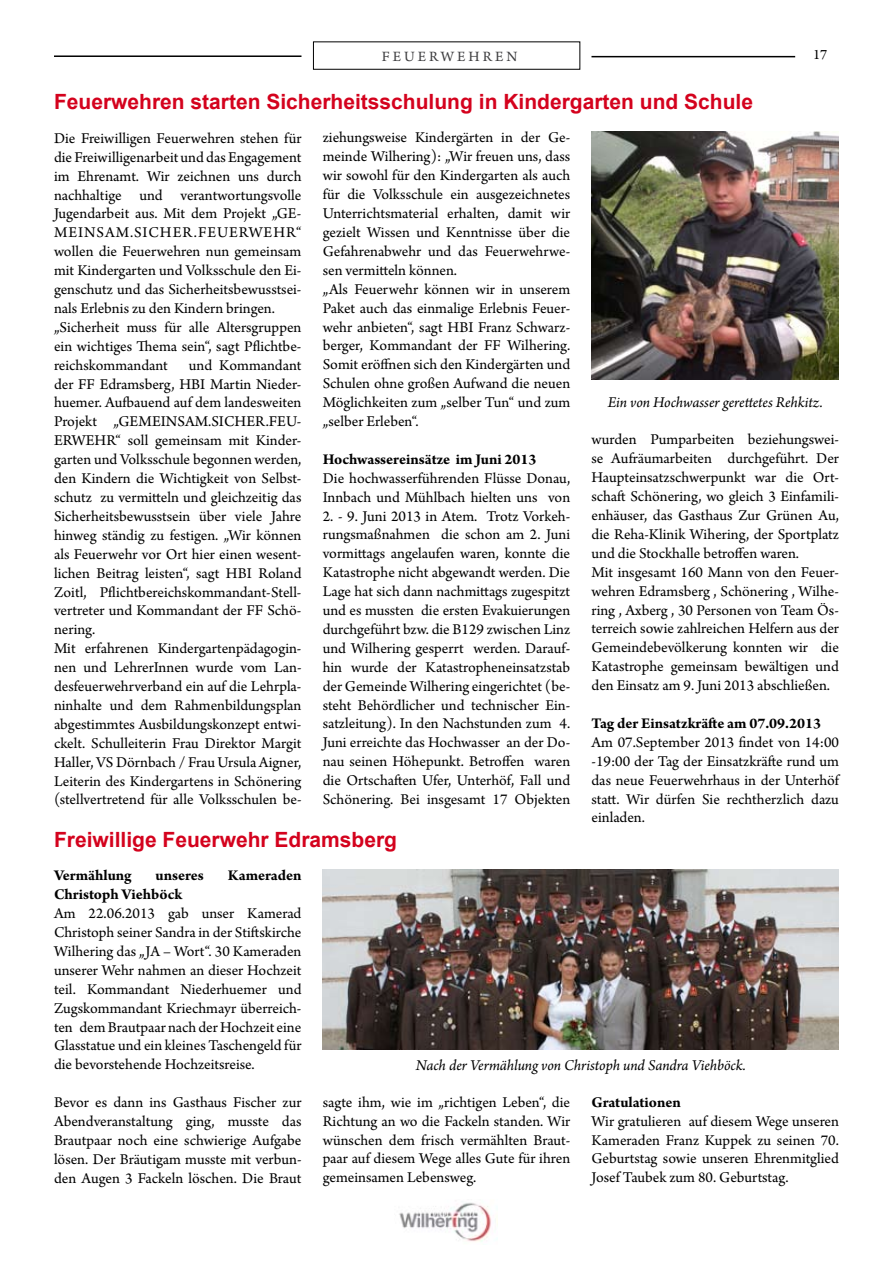
<style>
.page{position:relative;width:893px;height:1263px;background:#fff}
.page>*{position:absolute;margin:0;border:0;box-sizing:border-box;transform-origin:0 0}
.t1{font:700 21px "Arial";color:#d4021d}
.t2{font:15.75px/18.9px "Arno Pro";color:#000;text-align:justify}
.t3{font:700 15.75px "Arno Pro";color:#000}
.t4{font:italic 15.75px "Arno Pro";letter-spacing:-.005em;color:#000}
.t5{font:15px "Arno Pro";letter-spacing:.2em;color:#3e3e40}
.t6{font:15px "Arno Pro";color:#000}
</style>
<div class="page">
<img style="left:399px;top:1202px;width:92px;height:40px">
<hr style="left:591px;top:56px;width:204px;height:1px;background:#000">
<hr style="left:54px;top:55px;width:247px;height:2px;background:#000">
<img style="left:591px;top:132px;width:248px;height:247px">
<img style="left:323px;top:870px;width:516px;height:179px">
<p class="t5" style="left:382px;top:48px;width:137px">FEUERWEHREN</p>
<p class="t6" style="left:813px;top:46px;width:16px">17</p>
<h1 class="t1" style="left:54px;top:87px;width:701px">Feuerwehren starten Sicherheitsschulung in Kindergarten und Schule</h1>
<p class="t2" style="left:54px;top:129px;width:249px;text-align:left">Die Freiwilligen Feuerwehren stehen für die Freiwilligenarbeit und das Engagement im Ehrenamt. Wir zeichnen uns durch nachhaltige und verantwortungsvolle Jugendarbeit aus. Mit dem Projekt „GE-MEINSAM.SICHER.FEUERWEHR“ wollen die Feuerwehren nun gemeinsam mit Kindergarten und Volksschule den Ei&shy;genschutz und das Sicherheitsbewusstsei&shy;nals Erlebnis zu den Kindern bringen. „Sicherheit muss für alle Altersgruppen ein wichtiges Thema sein“, sagt Pflichtbe&shy;reichskommandant</p>
<p class="t2" style="left:54px;top:356px;width:249px;text-align:left;text-indent:135px">und Kommandant der FF Edramsberg, HBI Martin Nieder&shy;huemer. Aufbauend auf dem landesweiten Projekt „GEMEINSAM.SICHER.FEU-ERWEHR“ soll gemeinsam mit Kinder&shy;garten und Volksschule begonnen werden, den Kindern die Wichtigkeit von Selbst&shy;schutz zu vermitteln und gleichzeitig das Sicherheitsbewusstsein über viele Jahre hinweg ständig zu festigen. „Wir können als Feuerwehr vor Ort hier einen wesent&shy;lichen Beitrag leisten“, sagt HBI Roland Zoitl, Pflichtbereichskommandant-Stell&shy;vertreter und Kommandant der FF Schö&shy;nering.<br>Mit erfahrenen Kindergartenpädagogin&shy;nen und LehrerInnen wurde vom Lan&shy;desfeuerwehrverband ein auf die Lehrpla&shy;ninhalte und dem Rahmenbildungsplan abgestimmtes Ausbildungskonzept entwi&shy;ckelt. Schulleiterin Frau Direktor Margit Haller, VS Dörnbach / Frau Ursula Aigner, Leiterin des Kindergartens in Schönering (stellvertretend für alle Volksschulen be-</p>
<p class="t2" style="left:323px;top:129px;width:249px;text-align:left">ziehungsweise Kindergärten in der Ge&shy;meinde Wilhering): „Wir freuen uns, dass wir sowohl für den Kindergarten als auch für die Volksschule ein ausgezeichnetes Unterrichtsmaterial erhalten, damit wir gezielt Wissen und Kenntnisse über die Gefahrenabwehr und das Feuerwehrwe&shy;sen vermitteln können.<br>„Als Feuerwehr können wir in unserem Paket auch das einmalige Erlebnis Feuer&shy;wehr anbieten“, sagt HBI Franz Schwarz&shy;berger, Kommandant der FF Wilhering.<br>Somit eröffnen sich den Kindergärten und Schulen ohne großen Aufwand die neuen Möglichkeiten zum „selber Tun“ und zum „selber Erleben“.</p>
<p class="t3" style="left:323px;top:450px;width:215px">Hochwassereinsätze im Juni 2013</p>
<p class="t2" style="left:323px;top:469px;width:249px">Die hochwasserführenden Flüsse Donau,<br>Innbach und Mühlbach hielten uns von</p>
<p class="t2" style="left:323px;top:507px;width:249px">2. - 9. Juni 2013 in Atem. Trotz Vorkeh&shy;rungsmaßnahmen die schon am 2. Juni vormittags angelaufen waren, konnte die Katastrophe nicht abgewandt werden. Die Lage hat sich dann nachmittags zugespitzt und es mussten die ersten Evakuierungen durchgeführt bzw. die B129 zwischen Linz und Wilhering gesperrt werden. Darauf&shy;hin wurde der Katastropheneinsatzstab der Gemeinde Wilhering eingerichtet (be&shy;steht Behördlicher und technischer Ein&shy;satzleitung). In den Nachstunden zum 4.<br>Juni erreichte das Hochwasser an der Do&shy;nau seinen Höhepunkt. Betroffen waren die Ortschaften Ufer, Unterhöf, Fall und Schönering. Bei insgesamt 17 Objekten</p>
<h1 class="t1" style="left:54px;top:826px;width:345px">Freiwillige Feuerwehr Edramsberg</h1>
<p class="t4" style="left:608px;top:393px;width:216px">Ein von Hochwasser gerettetes Rehkitz.</p>
<p class="t2" style="left:591px;top:431px;width:249px;text-align:left">wurden Pumparbeiten beziehungswei&shy;se Aufräumarbeiten durchgeführt. Der Haupteinsatzschwerpunkt war die Ort&shy;schaft Schönering, wo gleich 3 Einfamili&shy;enhäuser, das Gasthaus Zur Grünen Au, die Reha-Klinik Wihering, der Sportplatz und die Stockhalle betroffen waren.<br>Mit insgesamt 160 Mann von den Feuer&shy;wehren Edramsberg , Schönering , Wilhe&shy;ring , Axberg , 30 Personen von Team Ös&shy;terreich sowie zahlreichen Helfern aus der Gemeindebevölkerung konnten wir die Katastrophe gemeinsam bewältigen und den Einsatz am 9. Juni 2013 abschließen.</p>
<p class="t3" style="left:591px;top:714px;width:231px">Tag der Einsatzkräfte am 07.09.2013</p>
<p class="t2" style="left:591px;top:733px;width:249px">Am 07.September 2013 findet von 14:00 -19:00 der Tag der Einsatzkräfte rund um das neue Feuerwehrhaus in der Unterhöf statt. Wir dürfen Sie rechtherzlich dazu einladen.</p>
<p class="t3" style="left:54px;top:866px;width:79px">Vermählung</p>
<p class="t3" style="left:156px;top:866px;width:50px">unseres</p>
<p class="t3" style="left:228px;top:866px;width:75px">Kameraden</p>
<p class="t3" style="left:54px;top:885px;width:130px">Christoph Viehböck</p>
<p class="t2" style="left:54px;top:905px;width:249px">Am 22.06.2013 gab unser Kamerad Christoph seiner Sandra in der Stiftskirche Wilhering das „JA – Wort“. 30 Kameraden unserer Wehr nahmen an dieser Hochzeit teil. Kommandant Niederhuemer und Zugskommandant Kriechmayr überreich&shy;ten dem Brautpaar nach der Hochzeit eine Glasstatue und ein kleines Taschengeld für die bevorstehende Hochzeitsreise.</p>
<p class="t2" style="left:54px;top:1094px;width:249px">Bevor es dann ins Gasthaus Fischer zur Abendveranstaltung ging, musste das Brautpaar noch eine schwierige Aufgabe lösen. Der Bräutigam musste mit verbun&shy;den Augen 3 Fackeln löschen. Die Braut</p>
<p class="t4" style="left:416px;top:1056px;width:331px">Nach der Vermählung von Christoph und Sandra Viehböck.</p>
<p class="t2" style="left:323px;top:1093px;width:249px">sagte ihm, wie im „richtigen Leben“, die Richtung an wo die Fackeln standen. Wir wünschen dem frisch vermählten Braut&shy;paar auf diesem Wege alles Gute für ihren gemeinsamen Lebensweg.</p>
<p class="t3" style="left:591px;top:1093px;width:91px">Gratulationen</p>
<p class="t2" style="left:591px;top:1112px;width:249px">Wir gratulieren auf diesem Wege unseren Kameraden Franz Kuppek zu seinen 70.<br>Geburtstag sowie unseren Ehrenmitglied Josef Taubek zum 80. Geburtstag.</p>
</div>
